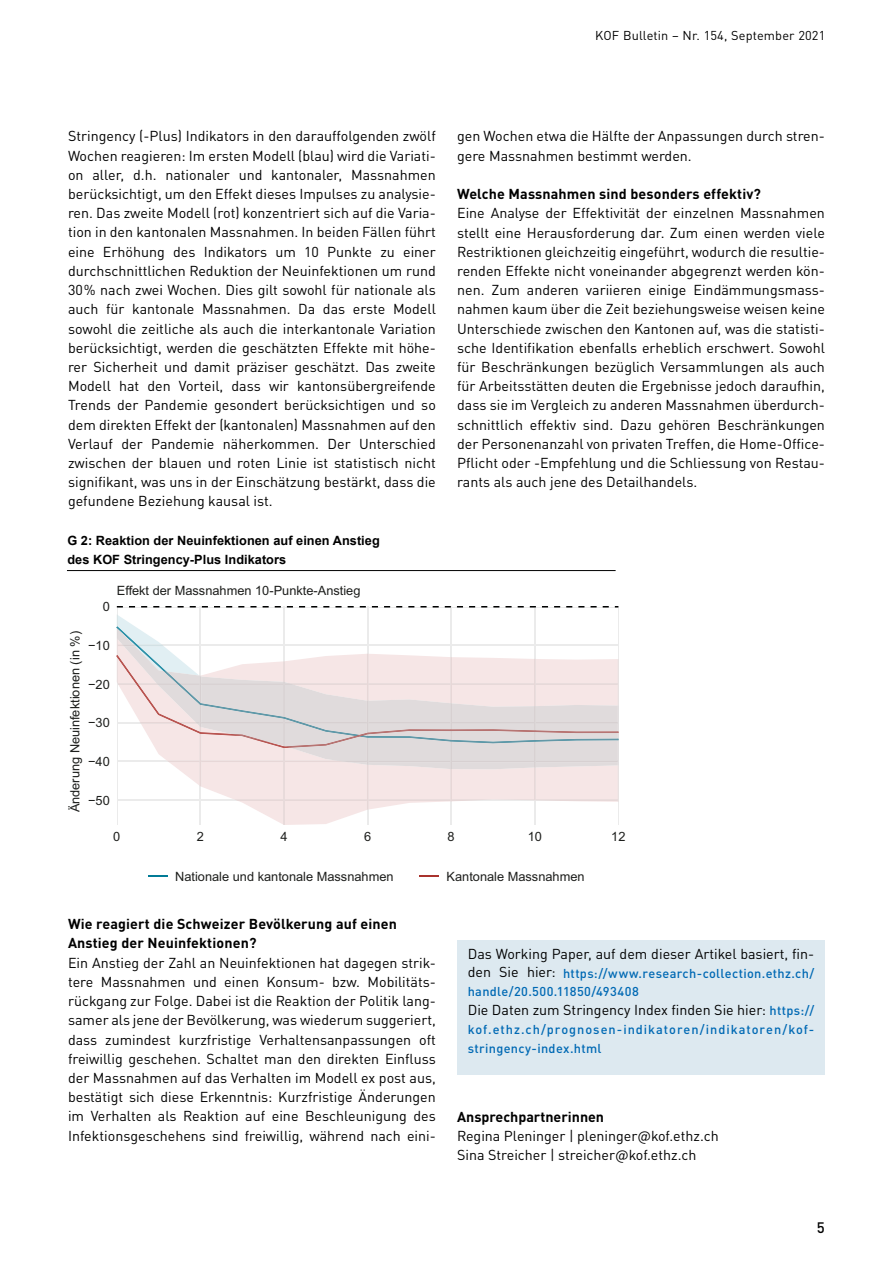
<style>
.page{position:relative;width:893px;height:1263px;background:#fff}
.page>*{position:absolute;margin:0;border:0;box-sizing:border-box;transform-origin:0 0}
.t1{font:500 15px "DIN Pro";color:#000}
.t2{font:14.25px/19.2px "DIN Pro";color:#000;text-align:justify}
.t3{font:700 14.25px/19.2px "DIN Pro";letter-spacing:.01em;color:#000}
.t4{font:12.75px "Arial";color:#1d1e1c}
.t5{font:500 12.75px/18.8px "DIN Pro";letter-spacing:.04em;color:#0069b4}
.t6{font:700 12.75px/19.2px "Arial";letter-spacing:.005em;color:#000}
.t7{font:500 12.75px/18.8px "DIN Pro";letter-spacing:.075em;color:#0069b4}
.t8{font:12.75px "DIN Pro";letter-spacing:.01em;color:#000}
.s1{font-weight:400;font-size:14.25px;color:#000}
.s2{font-weight:500;font-size:12.75px;color:#0069b4}
</style>
<div class="page">
<div style="left:457px;top:940px;width:368px;height:59px;background:#dde9f0"></div>
<div style="left:457px;top:996px;width:368px;height:59px;background:#dde9f0"></div>
<div style="left:457px;top:1052px;width:368px;height:23px;background:#dde9f0"></div>
<hr style="left:117px;top:607px;width:501px;height:1px;background:#ebebeb">
<hr style="left:117px;top:607px;width:1px;height:218px;background:#ebebeb">
<hr style="left:200px;top:607px;width:1px;height:218px;background:#ebebeb">
<hr style="left:283px;top:607px;width:2px;height:218px;background:#ebebeb">
<hr style="left:367px;top:607px;width:1px;height:218px;background:#ebebeb">
<hr style="left:450px;top:607px;width:2px;height:218px;background:#ebebeb">
<hr style="left:534px;top:607px;width:2px;height:218px;background:#ebebeb">
<hr style="left:618px;top:607px;width:1px;height:218px;background:#ebebeb">
<svg style="left:117px;top:614px;width:502px;height:211px"></svg>
<hr style="left:148px;top:875px;width:20px;height:2px;background:#017b96">
<hr style="left:419px;top:875px;width:20px;height:2px;background:#a9322d">
<hr style="left:67px;top:570px;width:549px;height:1px;background:#000">
<p class="t8" style="left:595px;top:25px;width:232px">KOF Bulletin – Nr. 154, September 2021</p>
<p class="t2" style="left:68px;top:125px;width:369px">Stringency (-Plus) Indikators in den darauffolgenden zwölf Wochen reagieren: Im ersten Modell (blau) wird die Variati&shy;on aller, d.h. nationaler und kantonaler, Massnahmen berücksichtigt, um den Effekt dieses Impulses zu analysie&shy;ren. Das zweite Modell (rot) konzentriert sich auf die Varia&shy;tion in den kantonalen Massnahmen. In beiden Fällen führt eine Erhöhung des Indikators um 10 Punkte zu einer durchschnittlichen Reduktion der Neuinfektionen um rund 30% nach zwei Wochen. Dies gilt sowohl für nationale als auch für kantonale Massnahmen. Da das erste Modell sowohl die zeitliche als auch die interkantonale Variation berücksichtigt, werden die geschätzten Effekte mit höhe&shy;rer Sicherheit und damit präziser geschätzt. Das zweite Modell hat den Vorteil, dass wir kantonsübergreifende Trends der Pandemie gesondert berücksichtigen und so dem direkten Effekt der (kantonalen) Massnahmen auf den Verlauf der Pandemie näherkommen. Der Unterschied zwischen der blauen und roten Linie ist statistisch nicht signifikant, was uns in der Einschätzung bestärkt, dass die gefundene Beziehung kausal ist.</p>
<p class="t6" style="left:67px;top:531px;width:314px">G 2: Reaktion der Neuinfektionen auf einen Anstieg des KOF Stringency-Plus Indikators</p>
<p class="t4" style="left:103px;top:598px;width:9px">0</p>
<p class="t4" style="left:66px;top:812px;width:183px;rotate:-90deg">Änderung Neuinfektionen (in %)</p>
<p class="t4" style="left:88px;top:637px;width:23px">−10</p>
<p class="t4" style="left:88px;top:675px;width:23px">−20</p>
<p class="t4" style="left:88px;top:714px;width:23px">−30</p>
<p class="t4" style="left:88px;top:753px;width:23px">−40</p>
<p class="t4" style="left:88px;top:791px;width:23px">−50</p>
<p class="t4" style="left:117px;top:582px;width:245px">Effekt der Massnahmen 10-Punkte-Anstieg</p>
<p class="t2" style="left:457px;top:125px;width:369px">gen Wochen etwa die Hälfte der Anpassungen durch stren&shy;gere Massnahmen bestimmt werden.</p>
<p class="t3" style="left:457px;top:183px;width:305px">Welche Massnahmen sind besonders effektiv?</p>
<p class="t2" style="left:457px;top:202px;width:369px">Eine Analyse der Effektivität der einzelnen Massnahmen stellt eine Herausforderung dar. Zum einen werden viele Restriktionen gleichzeitig eingeführt, wodurch die resultie&shy;renden Effekte nicht voneinander abgegrenzt werden kön&shy;nen. Zum anderen variieren einige Eindämmungsmass&shy;nahmen kaum über die Zeit beziehungsweise weisen keine Unterschiede zwischen den Kantonen auf, was die statisti&shy;sche Identifikation ebenfalls erheblich erschwert. Sowohl für Beschränkungen bezüglich Versammlungen als auch für Arbeitsstätten deuten die Ergebnisse jedoch daraufhin, dass sie im Vergleich zu anderen Massnahmen überdurch&shy;schnittlich effektiv sind. Dazu gehören Beschränkungen der Personenanzahl von privaten Treffen, die Home-Office-Pflicht oder -Empfehlung und die Schliessung von Restau&shy;rants als auch jene des Detailhandels.</p>
<p class="t4" style="left:113px;top:828px;width:9px">0</p>
<p class="t4" style="left:197px;top:828px;width:9px">2</p>
<p class="t4" style="left:280px;top:828px;width:9px">4</p>
<p class="t4" style="left:364px;top:828px;width:9px">6</p>
<p class="t4" style="left:448px;top:828px;width:9px">8</p>
<p class="t4" style="left:528px;top:828px;width:16px">10</p>
<p class="t4" style="left:611px;top:828px;width:16px">12</p>
<p class="t4" style="left:175px;top:868px;width:220px">Nationale und kantonale Massnahmen</p>
<p class="t4" style="left:447px;top:868px;width:140px">Kantonale Massnahmen</p>
<p class="t3" style="left:68px;top:913px;width:330px">Wie reagiert die Schweizer Bevölkerung auf einen<br>Anstieg der Neuinfektionen?</p>
<p class="t2" style="left:68px;top:951px;width:369px">Ein Anstieg der Zahl an Neuinfektionen hat dagegen strik&shy;tere Massnahmen und einen Konsum- bzw. Mobilitäts&shy;rückgang zur Folge. Dabei ist die Reaktion der Politik lang&shy;samer als jene der Bevölkerung, was wiederum suggeriert, dass zumindest kurzfristige Verhaltensanpassungen oft freiwillig geschehen. Schaltet man den direkten Einfluss der Massnahmen auf das Verhalten im Modell ex post aus, bestätigt sich diese Erkenntnis: Kurzfristige Änderungen im Verhalten als Reaktion auf eine Beschleunigung des Infektionsgeschehens sind freiwillig, während nach eini-</p>
<p class="t2" style="left:468px;top:942px;width:348px">Das Working Paper, auf dem dieser Artikel basiert, fin-</p>
<p class="t5" style="left:468px;top:962px;width:348px"><span class="s1">den Sie hier:</span> https://www.research-collection.ethz.ch/ handle/20.500.11850/493408</p>
<p class="t2" style="left:468px;top:999px;width:348px">Die Daten zum Stringency Index finden Sie hier: <span class="s2">https://</span></p>
<p class="t7" style="left:468px;top:1018px;width:348px">kof.ethz.ch/prognosen-indikatoren/indikatoren/kof&shy;stringency-index.html</p>
<p class="t3" style="left:457px;top:1105px;width:149px">Ansprechpartnerinnen</p>
<p class="t2" style="left:457px;top:1124px;width:263px">Regina Pleninger | pleninger@kof.ethz.ch<br>Sina Streicher | streicher@kof.ethz.ch</p>
<p class="t1" style="left:817px;top:1215px;width:9px">5</p>
</div>
